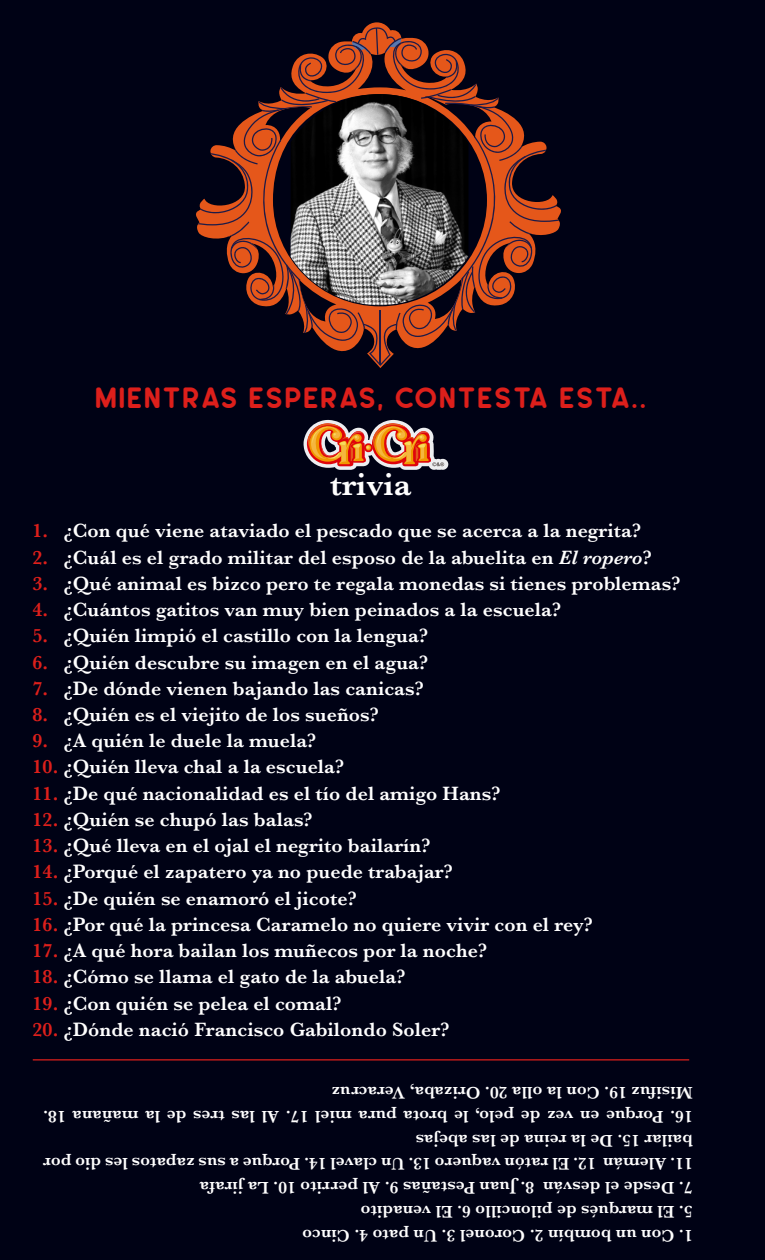
<style>
.page{position:relative;width:765px;height:1260px;background:#000215}
.page>*{position:absolute;margin:0;border:0;box-sizing:border-box;transform-origin:0 0}
.t1{font:600 32.5px "Baskerville";color:#fff}
.t2{font:700 30px "Leo Rounded";letter-spacing:.045em;color:#dd1f1b}
.t3{font:600 20px "Baskerville";letter-spacing:.005em;color:#fff}
.t4{font:600 17.5px/23.8px "Baskerville";letter-spacing:.005em;color:#fff}
.s1{color:#dd1f1b}
.s2{font-style:italic}
</style>
<div class="page">
<svg style="left:361px;top:22px;width:32px;height:33px"></svg>
<svg style="left:196px;top:27px;width:365px;height:339px"></svg>
<img style="left:291px;top:94px;width:177px;height:211px">
<svg style="left:303px;top:420px;width:145px;height:50px"></svg>
<hr style="left:33px;top:1059px;width:656px;height:1px;background:#dd1f1b">
<h2 class="t2" style="left:95px;top:381px;width:553px">MIENTRAS ESPERAS, CONTESTA ESTA..</h2>
<h1 class="t1" style="left:330px;top:462px;width:83px">trivia</h1>
<p class="t3" style="left:33px;top:517px;width:610px"><span class="s1">1.</span> ¿Con qué viene ataviado el pescado que se acerca a la negrita?</p>
<p class="t3" style="left:33px;top:543px;width:621px"><span class="s1">2.</span> ¿Cuál es el grado militar del esposo de la abuelita en <span class="s2">El ropero</span>?</p>
<p class="t3" style="left:33px;top:569px;width:649px"><span class="s1">3.</span> ¿Qué animal es bizco pero te regala monedas si tienes problemas?</p>
<p class="t3" style="left:33px;top:596px;width:530px"><span class="s1">4.</span> ¿Cuántos gatitos van muy bien peinados a la escuela?</p>
<p class="t3" style="left:33px;top:622px;width:397px"><span class="s1">5.</span> ¿Quién limpió el castillo con la lengua?</p>
<p class="t3" style="left:33px;top:648px;width:397px"><span class="s1">6.</span> ¿Quién descubre su imagen en el agua?</p>
<p class="t3" style="left:33px;top:674px;width:393px"><span class="s1">7.</span> ¿De dónde vienen bajando las canicas?</p>
<p class="t3" style="left:33px;top:700px;width:348px"><span class="s1">8.</span> ¿Quién es el viejito de los sueños?</p>
<p class="t3" style="left:33px;top:727px;width:285px"><span class="s1">9.</span> ¿A quién le duele la muela?</p>
<p class="t3" style="left:33px;top:753px;width:313px"><span class="s1">10.</span> ¿Quién lleva chal a la escuela?</p>
<p class="t3" style="left:33px;top:779px;width:469px"><span class="s1">11.</span> ¿De qué nacionalidad es el tío del amigo Hans?</p>
<p class="t3" style="left:33px;top:805px;width:282px"><span class="s1">12.</span> ¿Quién se chupó las balas?</p>
<p class="t3" style="left:33px;top:832px;width:399px"><span class="s1">13.</span> ¿Qué lleva en el ojal el negrito bailarín?</p>
<p class="t3" style="left:33px;top:858px;width:422px"><span class="s1">14.</span> ¿Porqué el zapatero ya no puede trabajar?</p>
<p class="t3" style="left:33px;top:884px;width:326px"><span class="s1">15.</span> ¿De quién se enamoró el jicote?</p>
<p class="t3" style="left:33px;top:910px;width:562px"><span class="s1">16.</span> ¿Por qué la princesa Caramelo no quiere vivir con el rey?</p>
<p class="t3" style="left:33px;top:937px;width:456px"><span class="s1">17.</span> ¿A qué hora bailan los muñecos por la noche?</p>
<p class="t3" style="left:33px;top:963px;width:374px"><span class="s1">18.</span> ¿Cómo se llama el gato de la abuela?</p>
<p class="t3" style="left:33px;top:989px;width:310px"><span class="s1">19.</span> ¿Con quién se pelea el comal?</p>
<p class="t3" style="left:33px;top:1015px;width:418px"><span class="s1">20.</span> ¿Dónde nació Francisco Gabilondo Soler?</p>
<p class="t4" style="left:693px;top:1129px;width:651px;rotate:-180deg">16. Porque en vez de pelo, le brota pura miel 17. Al las tres de la mañana 18.<br>Misifuz 19. Con la olla 20. Orizaba, Veracruz</p>
<p class="t4" style="left:693px;top:1176px;width:651px;rotate:-180deg">11. Alemán 12. El ratón vaquero 13. Un clavel 14. Porque a sus zapatos les dio por bailar 15. De la reina de las abejas</p>
<p class="t4" style="left:693px;top:1200px;width:494px;rotate:-180deg">7. Desde el desván 8. Juan Pestañas 9. Al perrito 10. La jirafa</p>
<p class="t4" style="left:693px;top:1224px;width:333px;rotate:-180deg">5. El marqués de piloncillo 6. El venadito</p>
<p class="t4" style="left:693px;top:1247px;width:392px;rotate:-180deg">1. Con un bombín 2. Coronel 3. Un pato 4. Cinco</p>
</div>
